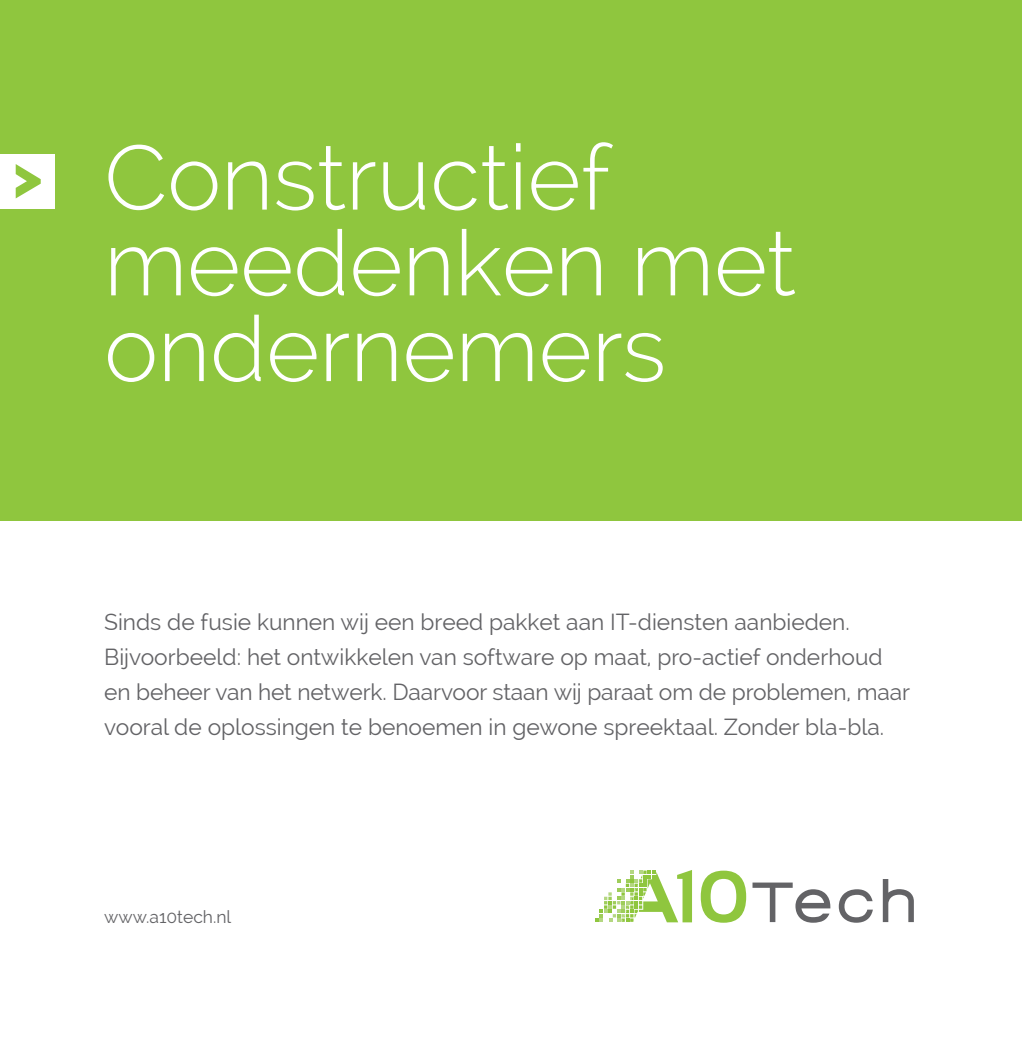
<style>
.page{position:relative;width:1022px;height:1042px;background:#fff}
.page>*{position:absolute;margin:0;border:0;box-sizing:border-box;transform-origin:0 0}
.t1{font:300 91px/85.8px "Raleway";color:#fff}
.t2{font:22.75px/35px "Raleway";color:#636366}
.t3{font:17.5px "Raleway";color:#636366}
</style>
<div class="page">
<div style="left:0;top:0;width:1022px;height:521px;background:#8fc63e"></div>
<div style="left:0;top:154px;width:54px;height:54px;background:#fff"></div>
<svg style="left:16px;top:164px;width:25px;height:34px"></svg>
<svg style="left:595px;top:870px;width:97px;height:52px"></svg>
<svg style="left:701px;top:870px;width:45px;height:53px"></svg>
<svg style="left:752px;top:882px;width:78px;height:41px"></svg>
<svg style="left:839px;top:889px;width:34px;height:34px"></svg>
<svg style="left:883px;top:879px;width:31px;height:43px"></svg>
<h1 class="t1" style="left:104px;top:134px;width:693px">Constructief meedenken met ondernemers</h1>
<p class="t2" style="left:104px;top:604px;width:807px">Sinds de fusie kunnen wij een breed pakket aan IT-diensten aanbieden.<br>Bijvoorbeeld: het ontwikkelen van software op maat, pro-actief onderhoud en beheer van het netwerk. Daarvoor staan wij paraat om de problemen, maar vooral de oplossingen te benoemen in gewone spreektaal. Zonder bla-bla.</p>
<p class="t3" style="left:104px;top:906px;width:128px">www.a10tech.nl</p>
</div>
